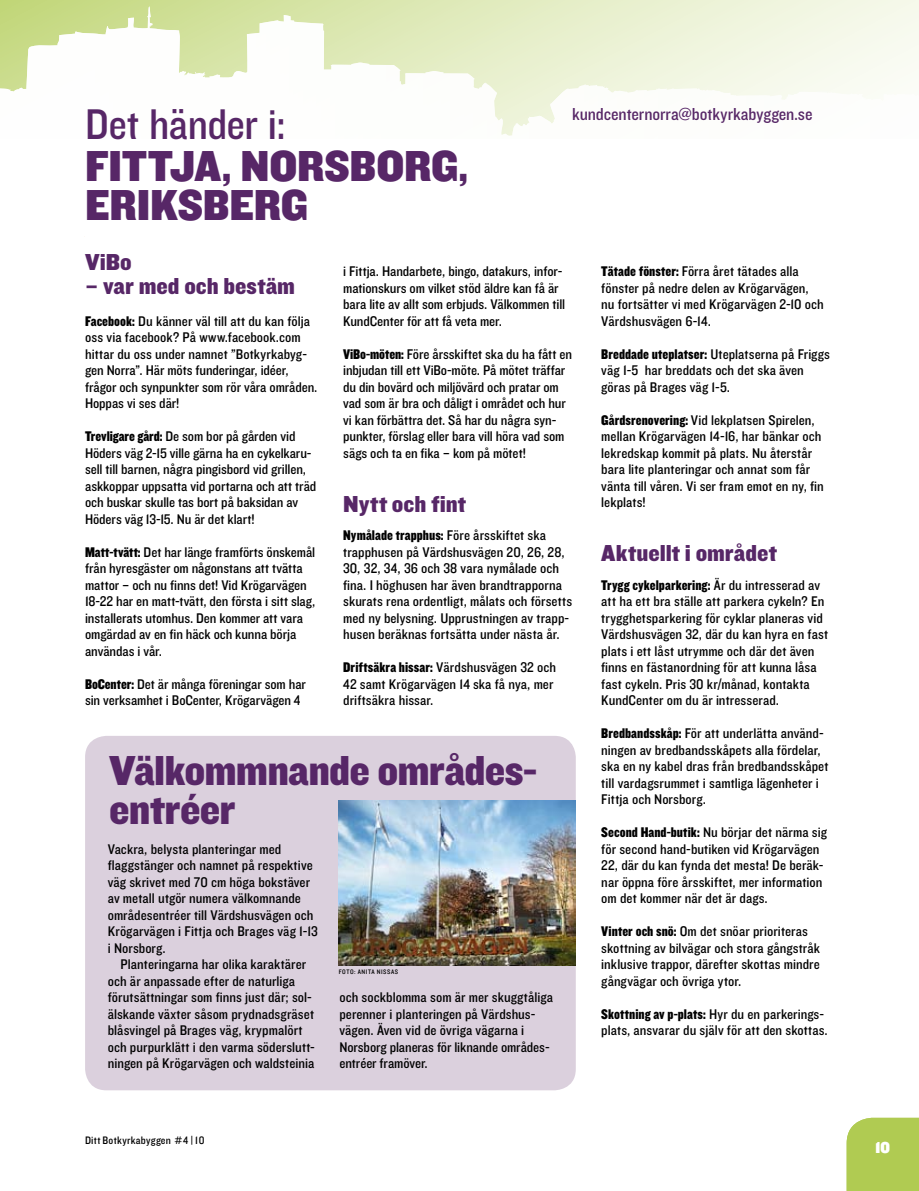
<style>
.page{position:relative;width:919px;height:1191px;background:#fff}
.page>*{position:absolute;margin:0;border:0;box-sizing:border-box;transform-origin:0 0}
.t1{font:45px/39px "Knockout HTF71 Full Middlewt";letter-spacing:-.005em;color:#572767}
.t2{font:44.55px "Knockout HTF30 Junior Welterwt";letter-spacing:-.015em;color:#572767}
.t3{font:43.5px/39px "Knockout HTF71 Full Middlewt";letter-spacing:-.015em;color:#572767}
.t4{font:24px "Knockout HTF71 Full Middlewt";letter-spacing:.005em;color:#572767}
.t5{font:18px "Knockout HTF30 Junior Welterwt";letter-spacing:-.005em;color:#572767}
.t6{font:16.5px "Knockout HTF91 Ultmt Middlewt";color:#fff}
.t7{font:14.55px/16.5px "Knockout HTF30 Junior Welterwt";color:#000}
.t8{font:14.55px "Knockout HTF70 Full Welterwt";color:#000}
.t9{font:11.25px "Knockout HTF30 Junior Welterwt";letter-spacing:.02em;color:#000}
.t10{font:6.75px "Knockout HTF30 Junior Welterwt";color:#000}
.s1{font-family:"Knockout HTF70 Full Welterwt"}
.s2{font-family:"Knockout HTF30 Junior Welterwt"}
</style>
<div class="page">
<div style="left:0;top:0;width:918px;height:139px;background:linear-gradient(to right,#c3d77c,#f8faf1)"></div>
<div style="left:85px;top:736px;width:490px;height:354px;background:#dbd0dd;border-radius:21px"></div>
<hr style="left:918px;top:0;width:1px;height:139px;background:#b0cb52">
<div style="left:846px;top:1117px;width:72px;height:74px;background:#b0cb52"></div>
<svg style="left:0;top:6px;width:918px;height:133px"></svg>
<svg style="left:918px;top:6px;width:1px;height:133px"></svg>
<img style="left:338px;top:801px;width:237px;height:164px">
<h2 class="t2" style="left:85px;top:100px;width:202px">Det händer i:</h2>
<p class="t5" style="left:572px;top:105px;width:242px">kundcenternorra@botkyrkabyggen.se</p>
<h1 class="t1" style="left:85px;top:148px;width:385px">Fittja, Norsborg,<br>Eriksberg</h1>
<h3 class="t4" style="left:85px;top:249px;width:48px">ViBo</h3>
<h3 class="t4" style="left:85px;top:273px;width:211px">– var med och bestäm</h3>
<p class="t7" style="left:85px;top:313px;width:234px"><span class="s1">Facebook:</span> Du känner väl till att du kan följa oss via facebook? På www.facebook.com hittar du oss under namnet ”Botkyrkabyg&shy;gen Norra”. Här möts funderingar, idéer, frågor och synpunkter som rör våra områden.<br>Hoppas vi ses där!</p>
<p class="t7" style="left:85px;top:428px;width:233px"><span class="s1">Trevligare gård:</span> De som bor på gården vid Höders väg 2-15 ville gärna ha en cykelkaru&shy;sell till barnen, några pingisbord vid grillen, askkoppar uppsatta vid portarna och att träd och buskar skulle tas bort på baksidan av Höders väg 13-15. Nu är det klart!</p>
<p class="t7" style="left:85px;top:544px;width:232px"><span class="s1">Matt-tvätt:</span> Det har länge framförts önskemål från hyresgäster om någonstans att tvätta mattor – och nu finns det! Vid Krögarvägen 18-22 har en matt-tvätt, den första i sitt slag, installerats utomhus. Den kommer att vara omgärdad av en fin häck och kunna börja användas i vår.</p>
<p class="t7" style="left:85px;top:676px;width:222px"><span class="s1">BoCenter:</span> Det är många föreningar som har sin verksamhet i BoCenter, Krögarvägen 4</p>
<p class="t7" style="left:343px;top:263px;width:223px">i Fittja. Handarbete, bingo, datakurs, infor&shy;mationskurs om vilket stöd äldre kan få är bara lite av allt som erbjuds. Välkommen till KundCenter för att få veta mer.</p>
<p class="t7" style="left:343px;top:346px;width:230px"><span class="s1">ViBo-möten:</span> Före årsskiftet ska du ha fått en inbjudan till ett ViBo-möte. På mötet träffar du din bovärd och miljövärd och pratar om vad som är bra och dåligt i området och hur vi kan förbättra det. Så har du några syn&shy;punkter, förslag eller bara vill höra vad som sägs och ta en fika – kom på mötet!</p>
<h3 class="t4" style="left:343px;top:490px;width:124px">Nytt och fint</h3>
<p class="t8" style="left:343px;top:527px;width:204px">Nymålade trapphus: <span class="s2">Före årsskiftet ska</span></p>
<p class="t7" style="left:343px;top:544px;width:230px">trapphusen på Värdshusvägen 20, 26, 28, 30, 32, 34, 36 och 38 vara nymålade och fina. I höghusen har även brandtrapporna skurats rena ordentligt, målats och försetts med ny belysning. Upprustningen av trapp&shy;husen beräknas fortsätta under nästa år.</p>
<p class="t7" style="left:343px;top:659px;width:214px"><span class="s1">Driftsäkra hissar:</span> Värdshusvägen 32 och<br>42 samt Krögarvägen 14 ska få nya, mer driftsäkra hissar.</p>
<h3 class="t3" style="left:109px;top:752px;width:429px">Välkommnande områdes&shy;entréer</h3>
<p class="t7" style="left:108px;top:841px;width:211px">Vackra, belysta planteringar med flaggstänger och namnet på respektive väg skrivet med 70 cm höga bokstäver av metall utgör numera välkomnande områdesentréer till Värdshusvägen och Krögarvägen i Fittja och Brages väg 1-13 i Norsborg.</p>
<p class="t7" style="left:108px;top:956px;width:208px;text-indent:13px">Planteringarna har olika karaktärer och är anpassade efter de naturliga förutsättningar som finns just där; sol&shy;älskande växter såsom prydnadsgräset blåsvingel på Brages väg, krypmalört och purpurklätt i den varma söderslutt&shy;ningen på Krögarvägen och waldsteinia</p>
<p class="t10" style="left:338px;top:968px;width:28px">Foto: Anita</p>
<p class="t10" style="left:377px;top:968px;width:9px">Nissas</p>
<p class="t7" style="left:339px;top:989px;width:215px">och sockblomma som är mer skuggtåliga perenner i planteringen på Värdshus&shy;vägen. Även vid de övriga vägarna i Norsborg planeras för liknande områdes&shy;entréer framöver.</p>
<p class="t9" style="left:85px;top:1134px;width:121px">Ditt Botkyrkabyggen #4 | 10</p>
<p class="t7" style="left:601px;top:263px;width:224px"><span class="s1">Tätade fönster:</span> Förra året tätades alla fönster på nedre delen av Krögarvägen, nu fortsätter vi med Krögarvägen 2-10 och Värdshusvägen 6-14.</p>
<p class="t7" style="left:601px;top:346px;width:230px"><span class="s1">Breddade uteplatser:</span> Uteplatserna på Friggs väg 1-5 har breddats och det ska även göras på Brages väg 1-5.</p>
<p class="t7" style="left:601px;top:412px;width:224px"><span class="s1">Gårdsrenovering:</span> Vid lekplatsen Spirelen, mellan Krögarvägen 14-16, har bänkar och lekredskap kommit på plats. Nu återstår bara lite planteringar och annat som får vänta till våren. Vi ser fram emot en ny, fin lekplats!</p>
<h3 class="t4" style="left:601px;top:540px;width:177px">Aktuellt i området</h3>
<p class="t8" style="left:601px;top:577px;width:220px">Trygg cykelparkering: <span class="s2">Är du intresserad av</span></p>
<p class="t7" style="left:601px;top:593px;width:228px">att ha ett bra ställe att parkera cykeln? En trygghetsparkering för cyklar planeras vid Värdshusvägen 32, där du kan hyra en fast plats i ett låst utrymme och där det även finns en fästanordning för att kunna låsa fast cykeln. Pris 30 kr/månad, kontakta KundCenter om du är intresserad.</p>
<p class="t7" style="left:601px;top:725px;width:229px"><span class="s1">Bredbandsskåp:</span> För att underlätta använd&shy;ningen av bredbandsskåpets alla fördelar, ska en ny kabel dras från bredbandsskåpet till vardagsrummet i samtliga lägenheter i Fittja och Norsborg.</p>
<p class="t7" style="left:601px;top:824px;width:227px"><span class="s1">Second Hand-butik:</span> Nu börjar det närma sig för second hand-butiken vid Krögarvägen 22, där du kan fynda det mesta! De beräk&shy;nar öppna före årsskiftet, mer information om det kommer när det är dags.</p>
<p class="t7" style="left:601px;top:923px;width:220px"><span class="s1">Vinter och snö:</span> Om det snöar prioriteras skottning av bilvägar och stora gångstråk inklusive trappor, därefter skottas mindre gångvägar och övriga ytor.</p>
<p class="t8" style="left:601px;top:1006px;width:224px">Skottning av p-plats: <span class="s2">Hyr du en parkerings-</span></p>
<p class="t7" style="left:601px;top:1022px;width:228px">plats, ansvarar du själv för att den skottas.</p>
<p class="t6" style="left:875px;top:1137px;width:16px">10</p>
</div>
